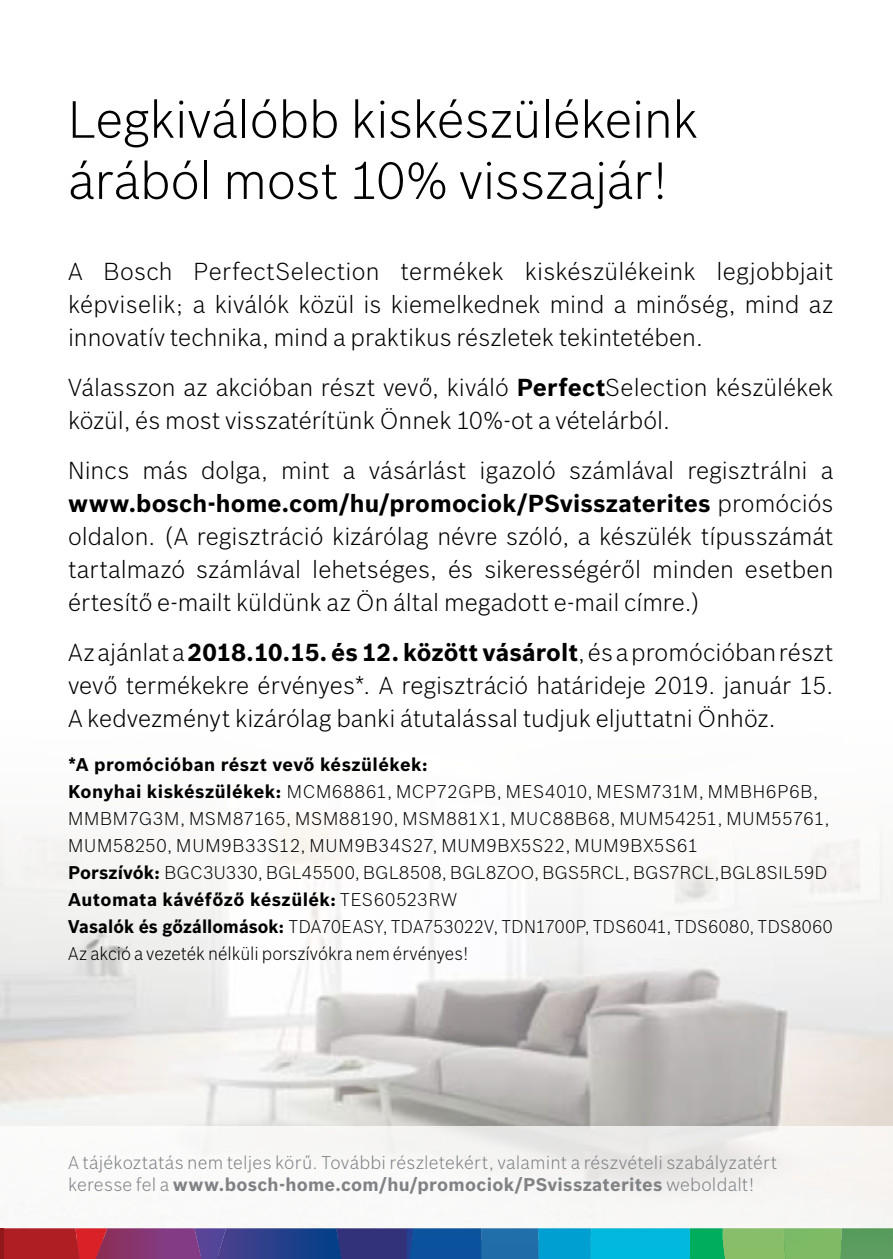
<style>
.page{position:relative;width:893px;height:1259px;background:#fff}
.page>*{position:absolute;margin:0;border:0;box-sizing:border-box;transform-origin:0 0}
.t1{font:300 51px/61.2px "Bosch Sans";letter-spacing:-.01em;color:#000}
.t2{font:300 24px/33px "Bosch Sans";color:#000;text-align:justify}
.t3{font:300 18px/27px "Bosch Sans";letter-spacing:.025em;color:#000}
.t4{font:300 18px/21.6px "Bosch Sans";letter-spacing:.01em;color:#808285}
.s1{font-weight:700}
</style>
<div class="page">
<img style="left:0;top:814px;width:893px;height:414px">
<svg style="left:0;top:1126px;width:893px;height:101px;fill:#f8f7f6"></svg>
<svg style="left:0;top:1228px;width:893px;height:31px;background:#496c84"></svg>
<h1 class="t1" style="left:68px;top:88px;width:632px">Legkiválóbb kiskészülékeink árából most 10% visszajár!</h1>
<p class="t2" style="left:68px;top:254px;width:767px">A Bosch PerfectSelection termékek kiskészülékeink legjobbjait képviselik; a kiválók közül is kiemelkednek mind a minőség, mind az innovatív technika, mind a praktikus részletek tekintetében.</p>
<p class="t2" style="left:68px;top:370px;width:767px">Válasszon az akcióban részt vevő, kiváló <span class="s1">Perfect</span>Selection készülékek közül, és most visszatérítünk Önnek 10%-ot a vételárból.</p>
<p class="t2" style="left:68px;top:453px;width:767px">Nincs más dolga, mint a vásárlást igazoló számlával regisztrálni a <span class="s1">www.bosch-home.com/hu/promociok/PSvisszaterites</span> promóciós oldalon. (A regisztráció kizárólag névre szóló, a készülék típusszámát tartalmazó számlával lehetséges, és sikerességéről minden esetben értesítő e-mailt küldünk az Ön által megadott e-mail címre.)</p>
<p class="t2" style="left:68px;top:635px;width:767px">Az ajánlat a <span class="s1">2018.10.15. és 12. között vásárolt</span>, és a promócióban részt vevő termékekre érvényes*. A regisztráció határideje 2019. január 15.<br>A kedvezményt kizárólag banki átutalással tudjuk eljuttatni Önhöz.</p>
<p class="t3" style="left:68px;top:750px;width:766px"><span class="s1">*A promócióban részt vevő készülékek:<br>Konyhai kiskészülékek:</span> MCM68861, MCP72GPB, MES4010, MESM731M, MMBH6P6B, MMBM7G3M, MSM87165, MSM88190, MSM881X1, MUC88B68, MUM54251, MUM55761, MUM58250, MUM9B33S12, MUM9B34S27, MUM9BX5S22, MUM9BX5S61<br><span class="s1">Porszívók:</span> BGC3U330, BGL45500, BGL8508, BGL8ZOO, BGS5RCL, BGS7RCL,BGL8SIL59D <span class="s1">Automata kávéfőző készülék:</span> TES60523RW<br><span class="s1">Vasalók és gőzállomások:</span> TDA70EASY, TDA753022V, TDN1700P, TDS6041, TDS6080, TDS8060<br>Az akció a vezeték nélküli porszívókra nem érvényes!</p>
<p class="t4" style="left:68px;top:1151px;width:711px">A tájékoztatás nem teljes körű. További részletekért, valamint a részvételi szabályzatért keresse fel a <span class="s1">www.bosch-home.com/hu/promociok/PSvisszaterites</span> weboldalt!</p>
</div>
